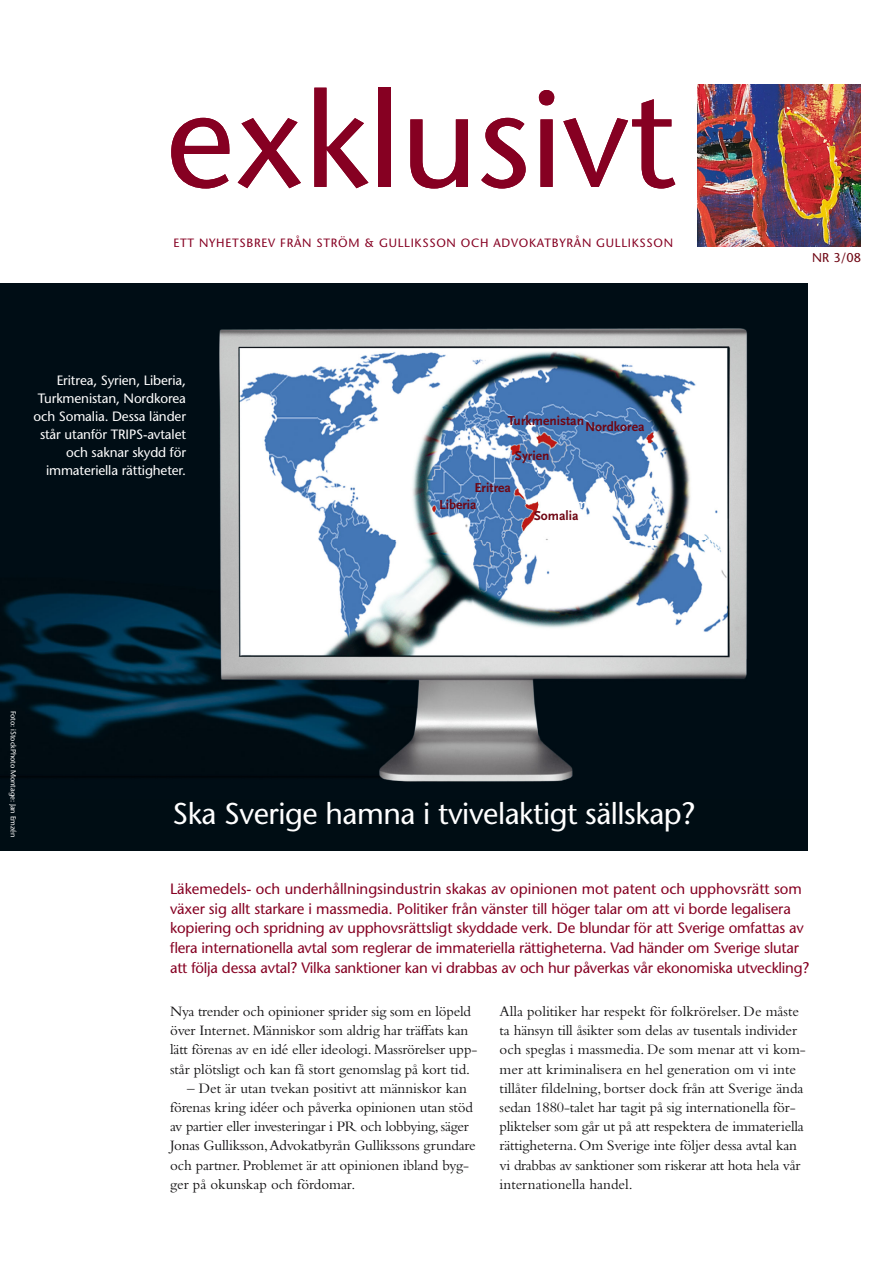
<style>
.page{position:relative;width:893px;height:1263px;background:#fff}
.page>*{position:absolute;margin:0;border:0;box-sizing:border-box;transform-origin:0 0}
.t1{font:135px "Stone Sans";color:#860022}
.t2{font:30px "Stone Sans";letter-spacing:-.015em;color:#fff}
.t3{font:15px/19.2px "Bembo";letter-spacing:-.01em;color:#141314}
.t4{font:15px/19.5px "Stone Sans";letter-spacing:-.01em;color:#860022}
.t5{font:13.5px/18px "Stone Sans";letter-spacing:-.01em;color:#fff;text-align:right}
.t6{font:700 13.5px "Scala Sans";color:#6f0613}
.t7{font:12.75px "Stone Sans";color:#6f0613}
.t8{font:12px "Stone Sans";letter-spacing:.06em;color:#860022}
.t9{font:7.5px "Stone Sans";letter-spacing:-.01em;color:#fff}
</style>
<div class="page">
<img style="left:0;top:283px;width:808px;height:568px">
<img style="left:697px;top:84px;width:164px;height:162px">
<h1 class="t1" style="left:166px;top:88px;width:511px">exklusivt</h1>
<p class="t8" style="left:173px;top:238px;width:501px">ETT NYHETSBREV FRÅN STRÖM &amp; GULLIKSSON OCH ADVOKATBYRÅN GULLIKSSON</p>
<p class="t5" style="left:33px;top:373px;width:154px">Eritrea, Syrien, Liberia,<br>Turkmenistan, Nordkorea och Somalia. Dessa länder står utanför TRIPS-avtalet och saknar skydd för immateriella rättigheter.</p>
<p class="t6" style="left:508px;top:416px;width:78px">Turkmenistan</p>
<p class="t6" style="left:585px;top:422px;width:61px">Nordkorea</p>
<p class="t6" style="left:515px;top:450px;width:36px">Syrien</p>
<p class="t6" style="left:474px;top:483px;width:38px">Eritrea</p>
<p class="t6" style="left:439px;top:499px;width:39px">Liberia</p>
<p class="t6" style="left:534px;top:510px;width:46px">Somalia</p>
<p class="t7" style="left:812px;top:253px;width:51px">NR 3/08</p>
<p class="t9" style="left:16px;top:711px;width:128px;rotate:90deg">Foto: iStockPhoto Montage: Jan Emzén</p>
<h2 class="t2" style="left:173px;top:802px;width:524px">Ska Sverige hamna i tvivelaktigt sällskap?</h2>
<p class="t4" style="left:170px;top:881px;width:641px">Läkemedels- och underhållningsindustrin skakas av opinionen mot patent och upphovsrätt som växer sig allt starkare i massmedia. Politiker från vänster till höger talar om att vi borde legalisera kopiering och spridning av upphovsrättsligt skyddade verk. De blundar för att Sverige omfattas av flera internationella avtal som reglerar de immateriella rättigheterna. Vad händer om Sverige slutar att följa dessa avtal? Vilka sanktioner kan vi drabbas av och hur påverkas vår ekonomiska utveckling?</p>
<p class="t3" style="left:500px;top:1003px;width:308px">Alla politiker har respekt för folkrörelser. De måste ta hänsyn till åsikter som delas av tusentals individer och speglas i massmedia. De som menar att vi kom&shy;mer att kriminalisera en hel generation om vi inte tillåter fildelning, bortser dock från att Sverige ända sedan 1880-talet har tagit på sig internationella för&shy;pliktelser som går ut på att respektera de immateriella rättigheterna. Om Sverige inte följer dessa avtal kan vi drabbas av sanktioner som riskerar att hota hela vår internationella handel.</p>
<p class="t3" style="left:170px;top:1003px;width:309px">Nya trender och opinioner sprider sig som en löpeld över Internet. Människor som aldrig har träffats kan lätt förenas av en idé eller ideologi. Massrörelser upp&shy;står plötsligt och kan få stort genomslag på kort tid.</p>
<p class="t3" style="left:170px;top:1080px;width:307px;text-indent:17px">– Det är utan tvekan positivt att människor kan förenas kring idéer och påverka opinionen utan stöd av partier eller investeringar i PR och lobbying, säger Jonas Gulliksson, Advokatbyrån Gullikssons grundare och partner. Problemet är att opinionen ibland byg&shy;ger på okunskap och fördomar.</p>
</div>
